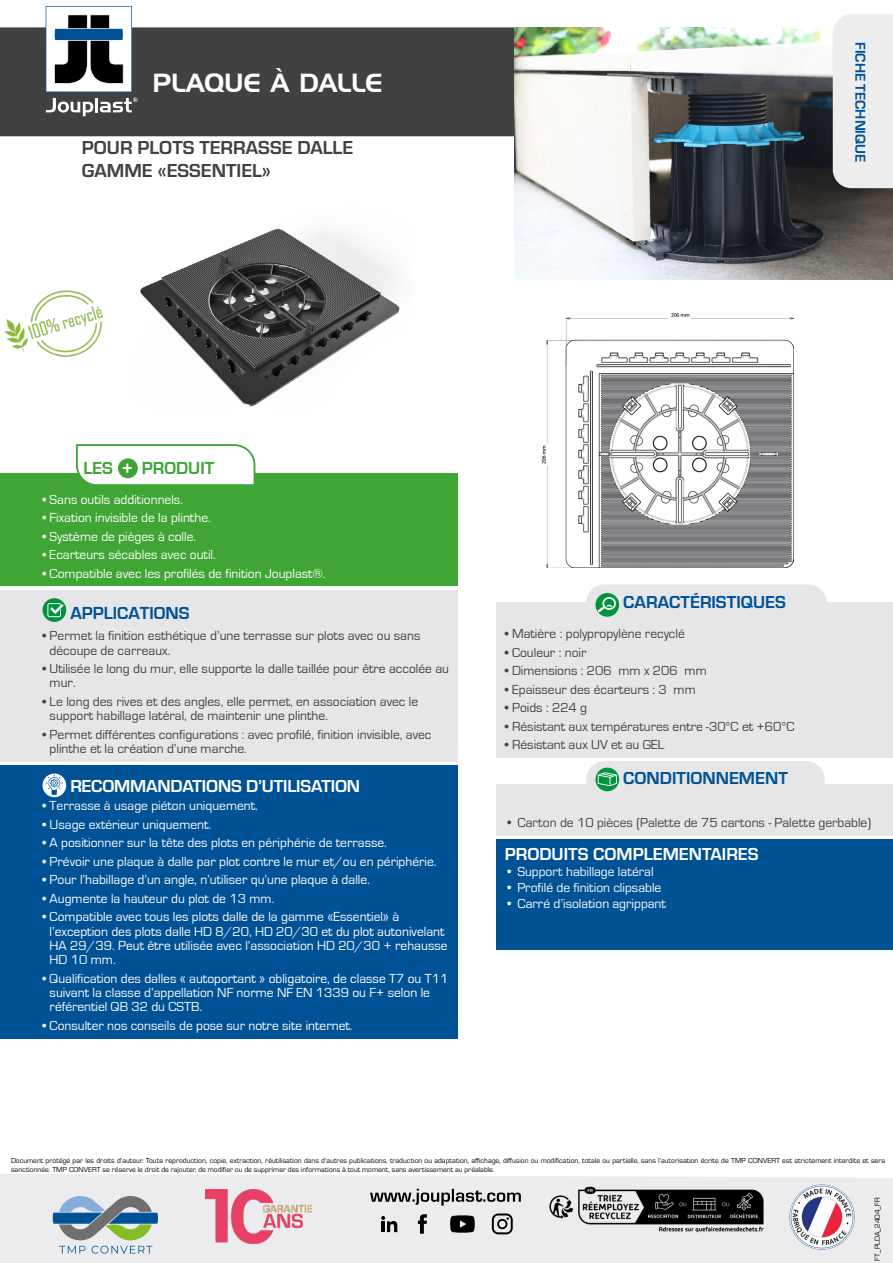
<style>
.page{position:relative;width:893px;height:1263px;background:#fff}
.page>*{position:absolute;margin:0;border:0;box-sizing:border-box;transform-origin:0 0}
.t1{font:25.5px "Handel Gothic BT";color:#fff}
.t2{font:700 19.5px/23.4px "Eurostile";color:#404141}
.t3{font:700 18px "Eurostile";letter-spacing:-.005em;color:#fff}
.t4{font:700 18px "Eurostile";color:#005297}
.t5{font:700 18px "Eurostile";color:#005297}
.t6{font:700 18px "Eurostile";color:#3fa535}
.t7{font:700 14.7px "Eurostile";color:#005297}
.t8{font:13.5px/14.2px "Eurostile";color:#fff}
.t9{font:13.5px/14.2px "Eurostile";color:#404141}
.t10{font:13.5px "Eurostile";color:#fff}
.t11{font:13.5px "Eurostile";color:#404141}
.t12{font:7.5px/9px "Eurostile";color:#000}
.s1{color:#fff}
</style>
<div class="page">
<div style="left:0;top:1174px;width:893px;height:89px;background:#ececee"></div>
<div style="left:0;top:27px;width:604px;height:109px;background:#404141"></div>
<svg style="left:53px;top:1196px;width:105px;height:44px;background:#8aa3a8"></svg>
<svg style="left:59px;top:1246px;width:26px;height:7px"></svg>
<svg style="left:92px;top:1246px;width:60px;height:7px"></svg>
<img style="left:789px;top:1184px;width:66px;height:66px">
<img style="left:205px;top:1189px;width:106px;height:54px">
<svg style="left:370px;top:1189px;width:151px;height:16px;background:#a4a4a5"></svg>
<svg style="left:450px;top:1215px;width:25px;height:18px"></svg>
<svg style="left:381px;top:1216px;width:16px;height:16px"></svg>
<svg style="left:418px;top:1214px;width:9px;height:20px"></svg>
<svg style="left:492px;top:1213px;width:21px;height:21px"></svg>
<img style="left:514px;top:28px;width:379px;height:252px">
<div style="left:830px;top:13px;width:63px;height:184px;background:#000;opacity:.15"></div>
<div style="left:833px;top:14px;width:60px;height:174px;background:#ededed"></div>
<img style="left:542px;top:313px;width:252px;height:255px">
<svg style="left:46px;top:6px;width:92px;height:110px"></svg>
<img style="left:4px;top:290px;width:99px;height:67px">
<img style="left:140px;top:228px;width:260px;height:179px">
<img style="left:534px;top:1180px;width:245px;height:59px">
<div style="left:0;top:473px;width:458px;height:113px;background:#3fa535"></div>
<div style="left:0;top:590px;width:458px;height:171px;background:#e6e6e8"></div>
<div style="left:43px;top:598px;width:23px;height:24px;background:#00943c;border-radius:50%"></div>
<svg style="left:47px;top:603px;width:16px;height:14px"></svg>
<div style="left:0;top:765px;width:458px;height:273px;background:#005297"></div>
<div style="left:43px;top:773px;width:23px;height:24px;background:#fff;border-radius:50%"></div>
<svg style="left:46px;top:774px;width:17px;height:21px"></svg>
<svg style="left:76px;top:444px;width:180px;height:41px"></svg>
<div style="left:118px;top:458px;width:20px;height:20px;background:#3fa535;border-radius:50%"></div>
<div style="left:496px;top:602px;width:397px;height:156px;background:#e6e6e8"></div>
<div style="left:586px;top:584px;width:240px;height:37px;background:#e6e6e8;border-radius:18px"></div>
<svg style="left:595px;top:593px;width:24px;height:24px"></svg>
<svg style="left:598px;top:597px;width:18px;height:15px"></svg>
<div style="left:496px;top:784px;width:397px;height:52px;background:#e6e6e8"></div>
<div style="left:586px;top:761px;width:239px;height:42px;background:#e6e6e8;border-radius:18px"></div>
<svg style="left:595px;top:768px;width:24px;height:23px"></svg>
<svg style="left:598px;top:772px;width:19px;height:14px"></svg>
<div style="left:496px;top:839px;width:397px;height:110px;background:#005297"></div>
<h1 class="t1" style="left:152px;top:67px;width:232px">PLAQUE À DALLE</h1>
<h2 class="t2" style="left:82px;top:134px;width:273px">POUR PLOTS TERRASSE DALLE<br>GAMME «ESSENTIEL»</h2>
<p class="t7" style="left:871px;top:42px;width:122px;rotate:90deg">FICHE TECHNIQUE</p>
<h3 class="t6" style="left:83px;top:459px;width:132px">LES <span class="s1">+</span> PRODUIT</h3>
<p class="t8" style="left:43px;top:492px;width:142px">• Sans outils additionnels.</p>
<p class="t8" style="left:43px;top:511px;width:170px">• Fixation invisible de la plinthe.</p>
<p class="t8" style="left:43px;top:529px;width:155px">• Système de pièges à colle.</p>
<p class="t8" style="left:43px;top:548px;width:175px">• Ecarteurs sécables avec outil.</p>
<p class="t8" style="left:43px;top:566px;width:284px">• Compatible avec les profilés de finition Jouplast®.</p>
<h3 class="t5" style="left:70px;top:603px;width:121px">APPLICATIONS</h3>
<p class="t9" style="left:50px;top:629px;width:372px;text-indent:-7px">• Permet la finition esthétique d’une terrasse sur plots avec ou sans découpe de carreaux.</p>
<p class="t9" style="left:50px;top:662px;width:401px;text-indent:-7px">• Utilisée le long du mur, elle supporte la dalle taillée pour être accolée au mur.</p>
<p class="t9" style="left:50px;top:695px;width:370px;text-indent:-7px">• Le long des rives et des angles, elle permet, en association avec le support habillage latéral, de maintenir une plinthe.</p>
<p class="t9" style="left:50px;top:727px;width:383px;text-indent:-7px">• Permet différentes configurations : avec profilé, finition invisible, avec plinthe et la création d’une marche.</p>
<h3 class="t3" style="left:70px;top:773px;width:291px">RECOMMANDATIONS D’UTILISATION</h3>
<p class="t8" style="left:43px;top:799px;width:217px">• Terrasse à usage piéton uniquement.</p>
<p class="t8" style="left:43px;top:818px;width:170px">• Usage extérieur uniquement.</p>
<p class="t8" style="left:43px;top:836px;width:346px">• A positionner sur la tête des plots en périphérie de terrasse.</p>
<p class="t8" style="left:43px;top:855px;width:395px">• Prévoir une plaque à dalle par plot contre le mur et/ou en périphérie.</p>
<p class="t8" style="left:43px;top:873px;width:329px">• Pour l’habillage d’un angle, n’utiliser qu’une plaque à dalle.</p>
<p class="t8" style="left:43px;top:892px;width:233px">• Augmente la hauteur du plot de 13 mm.</p>
<p class="t8" style="left:50px;top:910px;width:399px;text-indent:-7px">• Compatible avec tous les plots dalle de la gamme «Essentiel» à l’exception des plots dalle HD 8/20, HD 20/30 et du plot autonivelant HA 29/39. Peut être utilisée avec l’association HD 20/30 + rehausse HD 10 mm.</p>
<p class="t8" style="left:50px;top:971px;width:400px;text-indent:-7px">• Qualification des dalles « autoportant » obligatoire, de classe T7 ou T11 suivant la classe d’appellation NF norme NF EN 1339 ou F+ selon le référentiel QB 32 du CSTB.</p>
<p class="t8" style="left:43px;top:1018px;width:311px">• Consulter nos conseils de pose sur notre site internet.</p>
<h3 class="t4" style="left:623px;top:589px;width:164px">CARACTÉRISTIQUES</h3>
<p class="t9" style="left:505px;top:627px;width:181px">• Matière : polypropylène recyclé</p>
<p class="t9" style="left:505px;top:645px;width:83px">• Couleur : noir</p>
<p class="t9" style="left:505px;top:664px;width:203px">• Dimensions : 206 mm x 206 mm</p>
<p class="t9" style="left:505px;top:682px;width:192px">• Epaisseur des écarteurs : 3 mm</p>
<p class="t9" style="left:505px;top:701px;width:84px">• Poids : 224 g</p>
<p class="t9" style="left:505px;top:719px;width:291px">• Résistant aux températures entre -30°C et +60°C</p>
<p class="t9" style="left:505px;top:738px;width:161px">• Résistant aux UV et au GEL</p>
<h3 class="t4" style="left:623px;top:765px;width:166px">CONDITIONNEMENT</h3>
<p class="t11" style="left:505px;top:813px;width:368px">• Carton de 10 pièces (Palette de 75 cartons - Palette gerbable)</p>
<h3 class="t3" style="left:505px;top:841px;width:255px">PRODUITS COMPLEMENTAIRES</h3>
<p class="t10" style="left:505px;top:862px;width:150px">• Support habillage latéral</p>
<p class="t10" style="left:505px;top:878px;width:158px">• Profilé de finition clipsable</p>
<p class="t10" style="left:505px;top:895px;width:162px">• Carré d’isolation agrippant</p>
<p class="t12" style="left:11px;top:1156px;width:875px">Document protégé par les droits d’auteur. Toute reproduction, copie, extraction, réutilisation dans d’autres publications, traduction ou adaptation, affichage, diffusion ou modification, totale ou partielle, sans l’autorisation écrite de TMP CONVERT est strictement interdite et sera sanctionnée. TMP CONVERT se réserve le droit de rajouter, de modifier ou de supprimer des informations à tout moment, sans avertissement au préalable.</p>
<p class="t12" style="left:872px;top:1261px;width:65px;rotate:-90deg">FT_PLDA_2404_FR</p>
</div>
